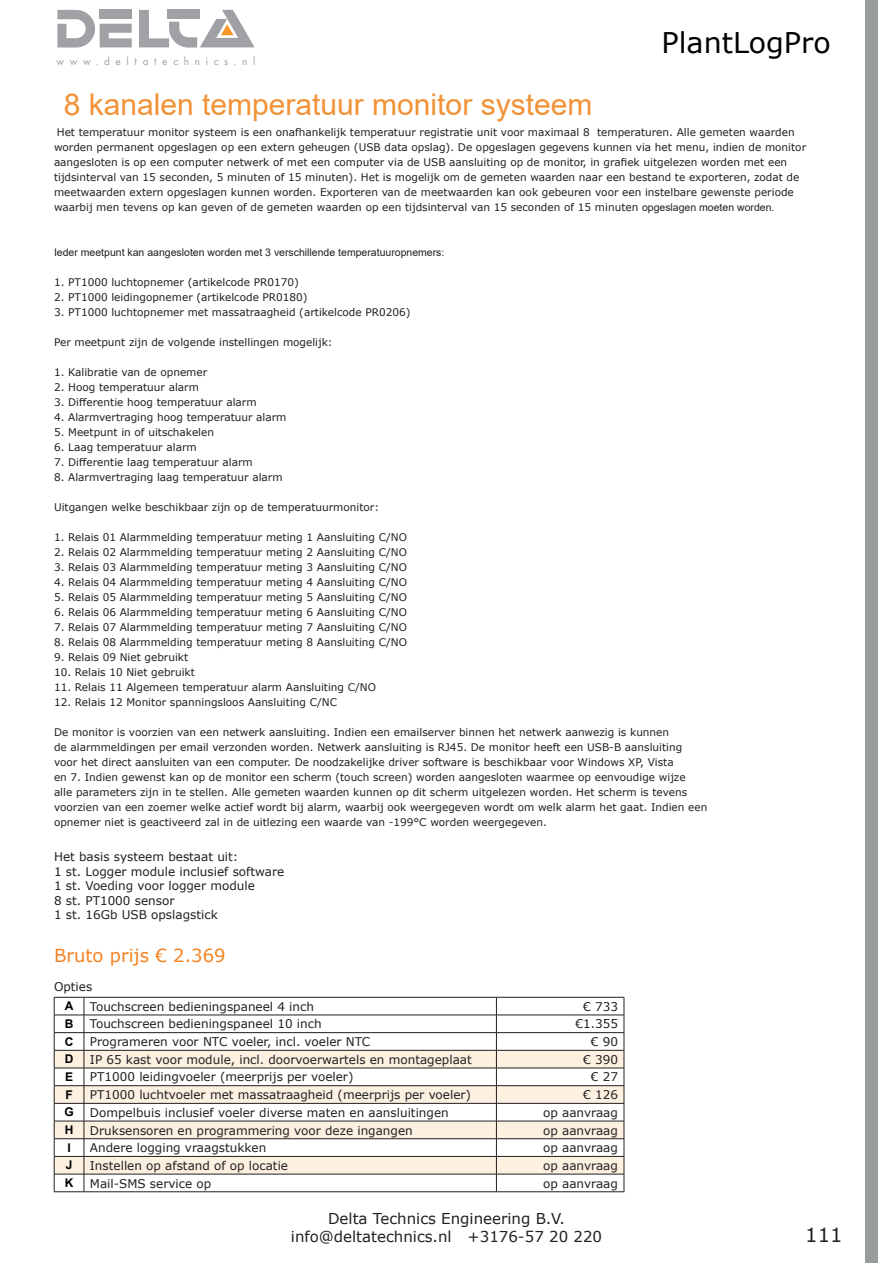
<style>
.page{position:relative;width:893px;height:1263px;background:#fff}
.page>*{position:absolute;margin:0;border:0;box-sizing:border-box;transform-origin:0 0}
.t1{font:30px "Arial";color:#f29236}
.t2{font:28.5px "Verdana";color:#000}
.t3{font:19.5px "Verdana";color:#231f20}
.t4{font:18px "Verdana";color:#f58220}
.t5{font:15px/18px "Verdana";color:#231f20;text-align:center}
.t6{font:12px/14.4px "Verdana";color:#231f20}
.t7{font:700 12px "Arial";color:#000}
.t8{font:11.85px "Futura TEE";letter-spacing:.5em;color:#a1a1a5;scale:.96 1}
.t9{font:10.5px/15px "Verdana";color:#231f20}
.t10{font:10.5px "Arial";color:#231f20}
.s1{font-family:"Arial"}
</style>
<div class="page">
<div style="left:865px;top:0;width:13px;height:1263px;background:#999c9d"></div>
<svg style="left:55px;top:1051px;width:569px;height:123px;fill:#fcf0e1"></svg>
<hr style="left:54px;top:997px;width:30px;height:1px;background:#231f20">
<hr style="left:84px;top:997px;width:412px;height:1px;background:#231f20">
<hr style="left:496px;top:997px;width:128px;height:1px;background:#231f20">
<hr style="left:54px;top:1015px;width:30px;height:1px;background:#231f20">
<hr style="left:84px;top:1015px;width:412px;height:1px;background:#231f20">
<hr style="left:496px;top:1015px;width:128px;height:1px;background:#231f20">
<hr style="left:54px;top:1032px;width:30px;height:1px;background:#231f20">
<hr style="left:84px;top:1032px;width:412px;height:1px;background:#231f20">
<hr style="left:496px;top:1032px;width:128px;height:1px;background:#231f20">
<hr style="left:54px;top:1050px;width:30px;height:1px;background:#231f20">
<hr style="left:84px;top:1050px;width:412px;height:1px;background:#231f20">
<hr style="left:496px;top:1050px;width:128px;height:1px;background:#231f20">
<hr style="left:54px;top:1068px;width:30px;height:1px;background:#231f20">
<hr style="left:84px;top:1068px;width:412px;height:1px;background:#231f20">
<hr style="left:496px;top:1068px;width:128px;height:1px;background:#231f20">
<hr style="left:54px;top:1085px;width:30px;height:1px;background:#231f20">
<hr style="left:84px;top:1085px;width:412px;height:1px;background:#231f20">
<hr style="left:496px;top:1085px;width:128px;height:1px;background:#231f20">
<hr style="left:54px;top:1103px;width:30px;height:1px;background:#231f20">
<hr style="left:84px;top:1103px;width:412px;height:1px;background:#231f20">
<hr style="left:496px;top:1103px;width:128px;height:1px;background:#231f20">
<hr style="left:54px;top:1121px;width:30px;height:1px;background:#231f20">
<hr style="left:84px;top:1121px;width:412px;height:1px;background:#231f20">
<hr style="left:496px;top:1121px;width:128px;height:1px;background:#231f20">
<hr style="left:54px;top:1138px;width:30px;height:1px;background:#231f20">
<hr style="left:84px;top:1138px;width:412px;height:1px;background:#231f20">
<hr style="left:496px;top:1138px;width:128px;height:1px;background:#231f20">
<hr style="left:54px;top:1156px;width:30px;height:1px;background:#231f20">
<hr style="left:84px;top:1156px;width:412px;height:1px;background:#231f20">
<hr style="left:496px;top:1156px;width:128px;height:1px;background:#231f20">
<hr style="left:54px;top:1174px;width:30px;height:1px;background:#231f20">
<svg style="left:54px;top:997px;width:1px;height:194px"></svg>
<hr style="left:84px;top:1174px;width:412px;height:1px;background:#231f20">
<svg style="left:84px;top:997px;width:1px;height:194px"></svg>
<hr style="left:496px;top:1174px;width:128px;height:1px;background:#231f20">
<svg style="left:496px;top:997px;width:1px;height:194px"></svg>
<svg style="left:624px;top:997px;width:1px;height:194px"></svg>
<hr style="left:54px;top:1191px;width:30px;height:1px;background:#231f20">
<hr style="left:84px;top:1191px;width:412px;height:1px;background:#231f20">
<hr style="left:496px;top:1191px;width:128px;height:1px;background:#231f20">
<svg style="left:139px;top:10px;width:116px;height:38px"></svg>
<svg style="left:57px;top:10px;width:75px;height:38px"></svg>
<p class="t8" style="left:56px;top:54px;width:209px">www.deltatechnics.nl</p>
<h1 class="t1" style="left:64px;top:84px;width:530px">8 kanalen temperatuur monitor systeem</h1>
<h2 class="t2" style="left:662px;top:23px;width:170px">PlantLogPro</h2>
<p class="t9" style="left:54px;top:124px;width:754px">Het temperatuur monitor systeem is een onafhankelijk temperatuur registratie unit voor maximaal 8 temperaturen. Alle gemeten waarden worden permanent opgeslagen op een extern geheugen (USB data opslag). De opgeslagen gegevens kunnen via het menu, indien de monitor aangesloten is op een computer netwerk of met een computer via de USB aansluiting op de monitor, in grafiek uitgelezen worden met een tijdsinterval van 15 seconden, 5 minuten of 15 minuten). Het is mogelijk om de gemeten waarden naar een bestand te exporteren, zodat de meetwaarden extern opgeslagen kunnen worden. Exporteren van de meetwaarden kan ook gebeuren voor een instelbare gewenste periode waarbij men tevens op kan geven of de gemeten waarden op een tijdsinterval van 15 seconden of 15 minuten <span class="s1">opgeslagen moeten worden.</span></p>
<p class="t10" style="left:54px;top:245px;width:392px">Ieder meetpunt kan aangesloten worden met 3 verschillende temperatuuropnemers:</p>
<p class="t9" style="left:54px;top:275px;width:246px">1. PT1000 luchtopnemer (artikelcode PR0170)</p>
<p class="t9" style="left:54px;top:290px;width:255px">2. PT1000 leidingopnemer (artikelcode PR0180)</p>
<p class="t9" style="left:54px;top:305px;width:358px">3. PT1000 luchtopnemer met massatraagheid (artikelcode PR0206)</p>
<p class="t9" style="left:54px;top:335px;width:280px">Per meetpunt zijn de volgende instellingen mogelijk:</p>
<p class="t9" style="left:54px;top:365px;width:155px">1. Kalibratie van de opnemer</p>
<p class="t9" style="left:54px;top:380px;width:146px">2. Hoog temperatuur alarm</p>
<p class="t9" style="left:54px;top:395px;width:204px">3. Differentie hoog temperatuur alarm</p>
<p class="t9" style="left:54px;top:410px;width:234px">4. Alarmvertraging hoog temperatuur alarm</p>
<p class="t9" style="left:54px;top:425px;width:162px">5. Meetpunt in of uitschakelen</p>
<p class="t9" style="left:54px;top:440px;width:144px">6. Laag temperatuur alarm</p>
<p class="t9" style="left:54px;top:455px;width:200px">7. Differentie laag temperatuur alarm</p>
<p class="t9" style="left:54px;top:470px;width:230px">8. Alarmvertraging laag temperatuur alarm</p>
<p class="t9" style="left:54px;top:500px;width:327px">Uitgangen welke beschikbaar zijn op de temperatuurmonitor:</p>
<p class="t9" style="left:54px;top:530px;width:354px">1. Relais 01 Alarmmelding temperatuur meting 1 Aansluiting C/NO</p>
<p class="t9" style="left:54px;top:545px;width:354px">2. Relais 02 Alarmmelding temperatuur meting 2 Aansluiting C/NO</p>
<p class="t9" style="left:54px;top:560px;width:354px">3. Relais 03 Alarmmelding temperatuur meting 3 Aansluiting C/NO</p>
<p class="t9" style="left:54px;top:575px;width:354px">4. Relais 04 Alarmmelding temperatuur meting 4 Aansluiting C/NO</p>
<p class="t9" style="left:54px;top:590px;width:354px">5. Relais 05 Alarmmelding temperatuur meting 5 Aansluiting C/NO</p>
<p class="t9" style="left:54px;top:605px;width:354px">6. Relais 06 Alarmmelding temperatuur meting 6 Aansluiting C/NO</p>
<p class="t9" style="left:54px;top:620px;width:354px">7. Relais 07 Alarmmelding temperatuur meting 7 Aansluiting C/NO</p>
<p class="t9" style="left:54px;top:635px;width:354px">8. Relais 08 Alarmmelding temperatuur meting 8 Aansluiting C/NO</p>
<p class="t9" style="left:54px;top:650px;width:136px">9. Relais 09 Niet gebruikt</p>
<p class="t9" style="left:54px;top:665px;width:142px">10. Relais 10 Niet gebruikt</p>
<p class="t9" style="left:54px;top:680px;width:323px">11. Relais 11 Algemeen temperatuur alarm Aansluiting C/NO</p>
<p class="t9" style="left:54px;top:695px;width:285px">12. Relais 12 Monitor spanningsloos Aansluiting C/NC</p>
<p class="t9" style="left:54px;top:725px;width:655px">De monitor is voorzien van een netwerk aansluiting. Indien een emailserver binnen het netwerk aanwezig is kunnen<br>de alarmmeldingen per email verzonden worden. Netwerk aansluiting is RJ45. De monitor heeft een USB-B aansluiting voor het direct aansluiten van een computer. De noodzakelijke driver software is beschikbaar voor Windows XP, Vista<br>en 7. Indien gewenst kan op de monitor een scherm (touch screen) worden aangesloten waarmee op eenvoudige wijze<br>alle parameters zijn in te stellen. Alle gemeten waarden kunnen op dit scherm uitgelezen worden. Het scherm is tevens voorzien van een zoemer welke actief wordt bij alarm, waarbij ook weergegeven wordt om welk alarm het gaat. Indien een opnemer niet is geactiveerd zal in de uitlezing een waarde van -199°C worden weergegeven.</p>
<p class="t6" style="left:54px;top:850px;width:232px">Het basis systeem bestaat uit:<br>1 st. Logger module inclusief software<br>1 st. Voeding voor logger module<br>8 st. PT1000 sensor<br>1 st. 16Gb USB opslagstick</p>
<h3 class="t4" style="left:54px;top:943px;width:173px">Bruto prijs € 2.369</h3>
<p class="t6" style="left:54px;top:979px;width:40px">Opties</p>
<p class="t7" style="left:65px;top:997px;width:10px">A</p>
<p class="t6" style="left:90px;top:999px;width:226px">Touchscreen bedieningspaneel 4 inch</p>
<p class="t6" style="left:583px;top:999px;width:36px">€ 733</p>
<p class="t7" style="left:65px;top:1015px;width:10px">B</p>
<p class="t6" style="left:90px;top:1017px;width:233px">Touchscreen bedieningspaneel 10 inch</p>
<p class="t6" style="left:575px;top:1017px;width:44px">€1.355</p>
<p class="t7" style="left:65px;top:1033px;width:10px">C</p>
<p class="t6" style="left:90px;top:1034px;width:282px">Programeren voor NTC voeler, incl. voeler NTC</p>
<p class="t6" style="left:591px;top:1034px;width:29px">€ 90</p>
<p class="t7" style="left:65px;top:1051px;width:10px">D</p>
<p class="t6" style="left:90px;top:1052px;width:383px">IP 65 kast voor module, incl. doorvoerwartels en montageplaat</p>
<p class="t6" style="left:583px;top:1052px;width:36px">€ 390</p>
<p class="t7" style="left:65px;top:1068px;width:10px">E</p>
<p class="t6" style="left:90px;top:1070px;width:265px">PT1000 leidingvoeler (meerprijs per voeler)</p>
<p class="t6" style="left:591px;top:1070px;width:29px">€ 27</p>
<p class="t7" style="left:65px;top:1086px;width:9px">F</p>
<p class="t6" style="left:90px;top:1087px;width:383px">PT1000 luchtvoeler met massatraagheid (meerprijs per voeler)</p>
<p class="t6" style="left:583px;top:1087px;width:36px">€ 126</p>
<p class="t7" style="left:64px;top:1104px;width:11px">G</p>
<p class="t6" style="left:90px;top:1105px;width:360px">Dompelbuis inclusief voeler diverse maten en aansluitingen</p>
<p class="t6" style="left:543px;top:1105px;width:76px">op aanvraag</p>
<p class="t7" style="left:65px;top:1121px;width:10px">H</p>
<p class="t6" style="left:90px;top:1123px;width:324px">Druksensoren en programmering voor deze ingangen</p>
<p class="t6" style="left:543px;top:1123px;width:76px">op aanvraag</p>
<p class="t7" style="left:67px;top:1139px;width:5px">I</p>
<p class="t6" style="left:90px;top:1140px;width:178px">Andere logging vraagstukken</p>
<p class="t6" style="left:543px;top:1140px;width:76px">op aanvraag</p>
<p class="t7" style="left:66px;top:1157px;width:8px">J</p>
<p class="t6" style="left:90px;top:1158px;width:200px">Instellen op afstand of op locatie</p>
<p class="t6" style="left:543px;top:1158px;width:76px">op aanvraag</p>
<p class="t7" style="left:65px;top:1174px;width:10px">K</p>
<p class="t6" style="left:90px;top:1176px;width:123px">Mail-SMS service op</p>
<p class="t6" style="left:543px;top:1176px;width:76px">op aanvraag</p>
<h3 class="t5" style="left:291px;top:1209px;width:313px">Delta Technics Engineering B.V. info@deltatechnics.nl +3176-57 20 220</h3>
<h3 class="t3" style="left:805px;top:1222px;width:39px">111</h3>
</div>
